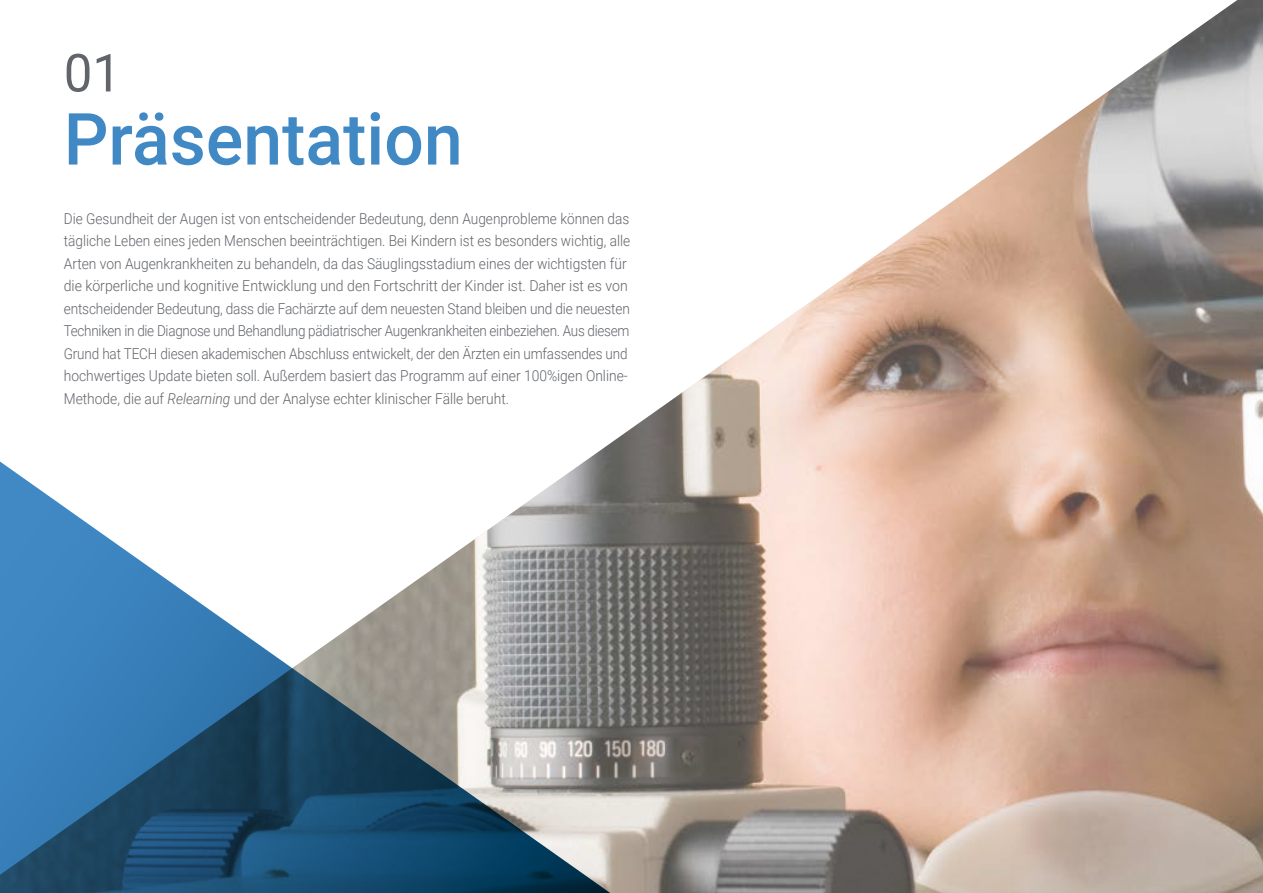
<style>
.page{position:relative;width:1263px;height:893px;background:#fff}
.page>*{position:absolute;margin:0;border:0;box-sizing:border-box;transform-origin:0 0}
.t1{font:500 72px "Roboto";color:#4089c5}
.t2{font:52.5px "Roboto";color:#61646a}
.t3{font:300 15px/22.5px "Roboto";color:#61646a;scale:.91 1}
.s1{font-style:italic}
</style>
<div class="page">
<img style="left:606px;top:0;width:657px;height:893px">
<svg style="left:0;top:446px;width:640px;height:447px"></svg>
<h2 class="t2" style="left:64px;top:36px;width:59px">01</h2>
<h1 class="t1" style="left:64px;top:89px;width:400px">Präsentation</h1>
<p class="t3" style="left:64px;top:207px;width:624px">Die Gesundheit der Augen ist von entscheidender Bedeutung, denn Augenprobleme können das tägliche Leben eines jeden Menschen beeinträchtigen. Bei Kindern ist es besonders wichtig, alle Arten von Augenkrankheiten zu behandeln, da das Säuglingsstadium eines der wichtigsten für die körperliche und kognitive Entwicklung und den Fortschritt der Kinder ist. Daher ist es von entscheidender Bedeutung, dass die Fachärzte auf dem neuesten Stand bleiben und die neuesten Techniken in die Diagnose und Behandlung pädiatrischer Augenkrankheiten einbeziehen. Aus diesem Grund hat TECH diesen akademischen Abschluss entwickelt, der den Ärzten ein umfassendes und hochwertiges Update bieten soll. Außerdem basiert das Programm auf einer 100%igen Online-Methode, die auf <span class="s1">Relearning</span> und der Analyse echter klinischer Fälle beruht.</p>
</div>
